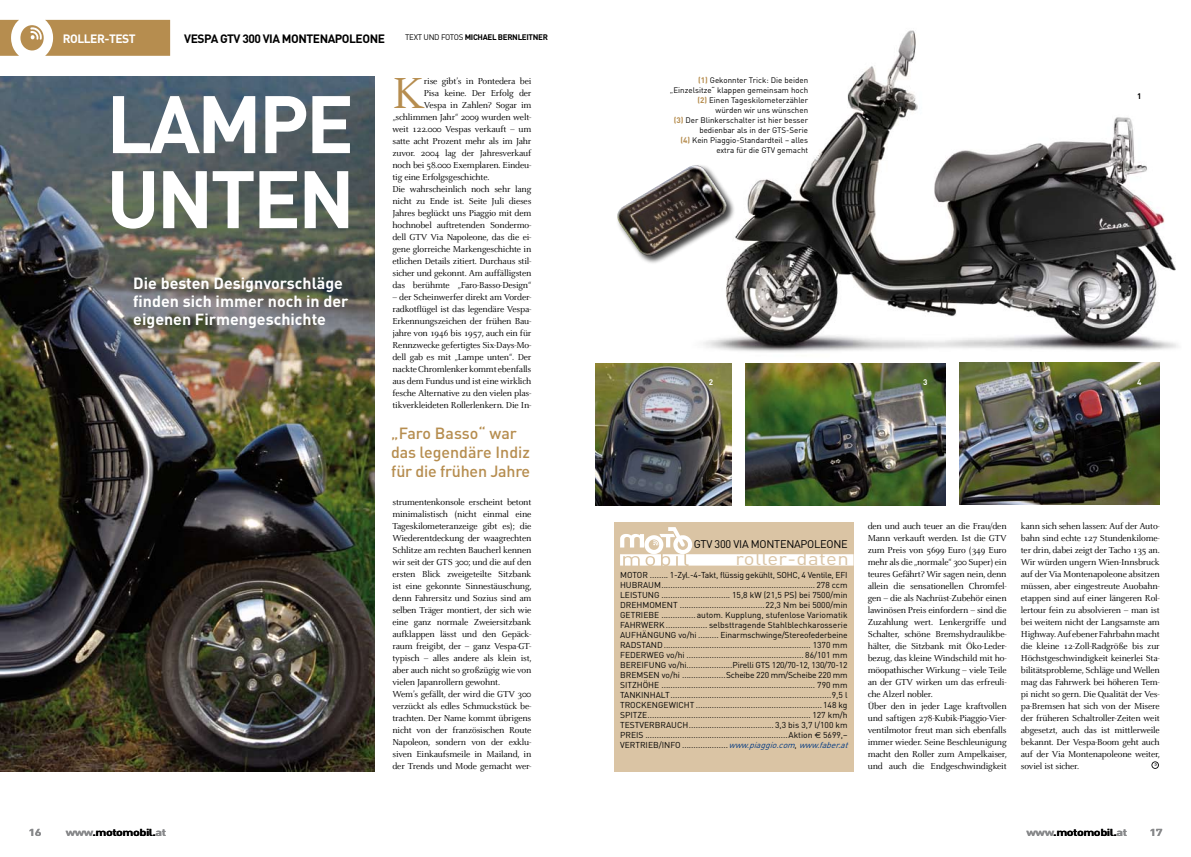
<style>
.page{position:relative;width:1191px;height:857px;background:#fff}
.page>*{position:absolute;margin:0;border:0;box-sizing:border-box;transform-origin:0 0}
.t1{font:700 80px/75px "DIN";letter-spacing:-.04em;color:#fff}
.t2{font:48px "Celeste";color:#b68d4f}
.t3{font:18px "DIN";letter-spacing:.02em;color:#dac4a4;scale:1.13 1}
.t4{font:700 16px/18px "DIN";color:#fff}
.t5{font:500 16px/19px "DIN";letter-spacing:-.015em;color:#b68d4f}
.t6{font:700 12px "DIN";letter-spacing:-.04em;color:#000}
.t7{font:700 12px "DIN";letter-spacing:-.04em;color:#fff}
.t8{font:11px "DIN";letter-spacing:-.025em;color:#000}
.t9{font:700 10px "DIN";letter-spacing:-.04em;color:#000;scale:1.26 1}
.t10{font:700 10px "DIN";color:#87888a;scale:1.26 1}
.t11{font:9.5px/12px "Celeste";letter-spacing:-.02em;color:#000;text-align:justify}
.t12{font:8.5px/10px "DIN";color:#000}
.t13{font:8px/10px "DIN";color:#000;text-align:right}
.t14{font:8px "DIN";letter-spacing:-.04em;color:#000}
.t15{font:700 8px "DIN";color:#000}
.t16{font:700 8px "DIN";color:#fff}
.s1{font-weight:700}
.s2{font-weight:700;color:#b68d4f}
.s3{font-family:"Euro Sans"}
.s4{font-style:italic;color:#003882}
.s5{color:#87888a}
</style>
<div class="page">
<svg style="left:0;top:20px;width:170px;height:36px;background:#c19f6a"></svg>
<img style="left:0;top:77px;width:374px;height:694px">
<svg style="left:1151px;top:761px;width:7px;height:7px"></svg>
<div style="left:614px;top:522px;width:239px;height:249px;background:#dac4a4"></div>
<svg style="left:620px;top:527px;width:233px;height:38px"></svg>
<img style="left:703px;top:30px;width:475px;height:322px">
<img style="left:960px;top:362px;width:199px;height:142px">
<img style="left:746px;top:363px;width:199px;height:142px">
<img style="left:595px;top:363px;width:136px;height:142px">
<div style="left:615px;top:164px;width:178px;height:152px;background:#000;opacity:.75"></div>
<img style="left:615px;top:165px;width:112px;height:93px">
<p class="t7" style="left:63px;top:31px;width:74px">ROLLER-TEST</p>
<p class="t6" style="left:184px;top:31px;width:202px">VESPA GTV 300 VIA MONTENAPOLEONE</p>
<p class="t14" style="left:405px;top:32px;width:84px">TEXT UND FOTOS <span class="s1">Michael</span></p>
<p class="t15" style="left:498px;top:31px;width:11px">Bernleitner</p>
<h1 class="t1" style="left:106px;top:83px;width:250px">LAMPE<br>UNTEN</h1>
<h3 class="t4" style="left:133px;top:273px;width:217px">Die besten Designvorschläge finden sich immer noch in der eigenen Firmengeschichte</h3>
<h2 class="t2" style="left:392px;top:69px;width:34px">K</h2>
<p class="t11" style="left:424px;top:75px;width:109px">rise gibt’s in Pontedera bei</p>
<p class="t11" style="left:424px;top:87px;width:109px">Pisa keine. Der Erfolg der</p>
<p class="t11" style="left:424px;top:99px;width:109px">Vespa in Zahlen? Sogar im</p>
<p class="t11" style="left:392px;top:111px;width:140px">„schlimmen Jahr“ 2009 wurden welt-</p>
<p class="t11" style="left:392px;top:123px;width:140px">weit 122.000 Vespas verkauft – um</p>
<p class="t11" style="left:392px;top:135px;width:140px">satte acht Prozent mehr als im Jahr</p>
<p class="t11" style="left:392px;top:147px;width:140px">zuvor. 2004 lag der Jahresverkauf</p>
<p class="t11" style="left:392px;top:159px;width:140px">noch bei 58.000 Exemplaren. Eindeu-</p>
<p class="t11" style="left:392px;top:171px;width:98px">tig eine Erfolgsgeschichte.</p>
<p class="t11" style="left:392px;top:183px;width:140px">Die wahrscheinlich noch sehr lang</p>
<p class="t11" style="left:392px;top:195px;width:140px">nicht zu Ende ist. Seite Juli dieses</p>
<p class="t11" style="left:392px;top:207px;width:140px">Jahres beglückt uns Piaggio mit dem</p>
<p class="t11" style="left:392px;top:219px;width:140px">hochnobel auftretenden Sondermo-</p>
<p class="t11" style="left:392px;top:231px;width:140px">dell GTV Via Napoleone, das die ei-</p>
<p class="t11" style="left:392px;top:243px;width:140px">gene glorreiche Markengeschichte in</p>
<p class="t11" style="left:392px;top:255px;width:140px">etlichen Details zitiert. Durchaus stil-</p>
<p class="t11" style="left:392px;top:267px;width:140px">sicher und gekonnt. Am auffälligsten</p>
<p class="t11" style="left:392px;top:279px;width:140px">das berühmte „Faro-Basso-Design“</p>
<p class="t11" style="left:392px;top:291px;width:140px">– der Scheinwerfer direkt am Vorder&shy;radkotflügel ist das legendäre Vespa-Erkennungszeichen der frühen Bau&shy;jahre von 1946 bis 1957, auch ein für Rennzwecke gefertigtes Six-Days-Mo&shy;dell gab es mit „Lampe unten“. Der nackte Chromlenker kommt ebenfalls aus dem Fundus und ist eine wirklich fesche Alternative zu den vielen plas&shy;tikverkleideten Rollerlenkern. Die In-</p>
<h3 class="t5" style="left:391px;top:423px;width:140px">„Faro Basso“ war das legendäre Indiz für die frühen Jahre</h3>
<p class="t11" style="left:392px;top:495px;width:141px;text-align:left">strumentenkonsole erscheint betont minimalistisch (nicht einmal eine Tageskilometeranzeige gibt es); die Wiederentdeckung der waagrechten Schlitze am rechten Baucherl kennen wir seit der GTS 300; und die auf den ersten Blick zweigeteilte Sitzbank ist eine gekonnte Sinnestäuschung, denn Fahrersitz und Sozius sind am selben Träger montiert, der sich wie eine ganz normale Zweiersitzbank aufklappen lässt und den Gepäck&shy;raum freigibt, der – ganz Vespa-GT&shy;typisch – alles andere als klein ist, aber auch nicht so großzügig wie von vielen Japanrollern gewohnt.<br>Wem’s gefällt, der wird die GTV 300 verzückt als edles Schmuckstück be&shy;trachten. Der Name kommt übrigens nicht von der französischen Route Napoleon, sondern von der exklu&shy;siven Einkaufsmeile in Mailand, in der Trends und Mode gemacht wer-</p>
<p class="t13" style="left:670px;top:75px;width:140px"><span class="s2">(1)</span> Gekonnter Trick: Die beiden „Einzelsitze“ klappen gemeinsam hoch <span class="s2">(2)</span> Einen Tageskilometerzähler würden wir uns wünschen<br><span class="s2">(3)</span> Der Blinkerschalter ist hier besser bedienbar als in der GTS-Serie<br><span class="s2">(4)</span> Kein Piaggio-Standardteil – alles extra für die GTV gemacht</p>
<p class="t15" style="left:1137px;top:91px;width:6px">1</p>
<p class="t16" style="left:709px;top:377px;width:6px">2</p>
<p class="t16" style="left:923px;top:377px;width:6px">3</p>
<p class="t16" style="left:1137px;top:377px;width:6px">4</p>
<p class="t8" style="left:694px;top:536px;width:155px">GTV 300 VIA MONTENAPOLEONE</p>
<h3 class="t3" style="left:735px;top:547px;width:102px">roller-daten</h3>
<p class="t12" style="left:620px;top:569px;width:232px">MOTOR ........ 1-Zyl.-4-Takt, flüssig gekühlt, SOHC, 4 Ventile, EFI HUBRAUM................................................................... 278 ccm LEISTUNG .............................. 15,8 kW (21,5 PS) bei 7500/min DREHMOMENT .....................................22,3 Nm bei 5000/min GETRIEBE ...............autom. Kupplung, stufenlose Variomatik FAHRWERK .................. selbsttragende Stahlblechkarosserie AUFHÄNGUNG vo/hi ......... Einarmschwinge/Stereofederbeine RADSTAND................................................................ 1370 mm FEDERWEG vo/hi ................................................... 86/101 mm BEREIFUNG vo/hi....................Pirelli GTS 120/70-12, 130/70-12<br>BREMSEN vo/hi ...................Scheibe 220 mm/Scheibe 220 mm SITZHÖHE ................................................................... 790 mm TANKINHALT......................................................................9,5 l TROCKENGEWICHT .......................................................148 kg SPITZE....................................................................... 127 km/h TESTVERBRAUCH.....................................3,3 bis 3,7 l/100 km PREIS ..............................................................Aktion <span class="s3">€</span> 5699,– VERTRIEB/INFO ....................<span class="s4">www.piaggio.com</span>, <span class="s4">www.faber.at</span></p>
<p class="t11" style="left:867px;top:519px;width:141px;text-align:left">den und auch teuer an die Frau/den Mann verkauft werden. Ist die GTV zum Preis von 5699 Euro (349 Euro mehr als die „normale“ 300 Super) ein teures Gefährt? Wir sagen nein, denn allein die sensationellen Chromfel&shy;gen – die als Nachrüst-Zubehör einen lawinösen Preis einfordern – sind die Zuzahlung wert. Lenkergriffe und Schalter, schöne Bremshydraulikbe&shy;hälter, die Sitzbank mit Öko-Leder&shy;bezug, das kleine Windschild mit ho&shy;möopathischer Wirkung – viele Teile an der GTV wirken um das erfreuli&shy;che Alzerl nobler.<br>Über den in jeder Lage kraftvollen und saftigen 278-Kubik-Piaggio-Vier&shy;ventilmotor freut man sich ebenfalls immer wieder. Seine Beschleunigung macht den Roller zum Ampelkaiser, und auch die Endgeschwindigkeit</p>
<p class="t11" style="left:1020px;top:519px;width:141px">kann sich sehen lassen: Auf der Auto&shy;bahn sind echte 127 Stundenkilome&shy;ter drin, dabei zeigt der Tacho 135 an.<br>Wir würden ungern Wien-Innsbruck auf der Via Montenapoleone absitzen müssen, aber eingestreute Auobahn&shy;etappen sind auf einer längeren Rol&shy;lertour fein zu absolvieren – man ist bei weitem nicht der Langsamste am Highway. Auf ebener Fahrbahn macht die kleine 12-Zoll-Radgröße bis zur Höchstgeschwindigkeit keinerlei Sta&shy;bilitätsprobleme, Schläge und Wellen mag das Fahrwerk bei höheren Tem&shy;pi nicht so gern. Die Qualität der Ves&shy;pa-Bremsen hat sich von der Misere der früheren Schaltroller-Zeiten weit abgesetzt, auch das ist mittlerweile bekannt. Der Vespa-Boom geht auch auf der Via Montenapoleone weiter, soviel ist sicher.</p>
<p class="t10" style="left:28px;top:824px;width:12px">16</p>
<p class="t9" style="left:66px;top:824px;width:81px"><span class="s5">www</span>.motomobil.<span class="s5">at</span></p>
<p class="t9" style="left:1026px;top:824px;width:81px"><span class="s5">www</span>.motomobil.<span class="s5">at</span></p>
<p class="t10" style="left:1149px;top:824px;width:12px">17</p>
</div>
